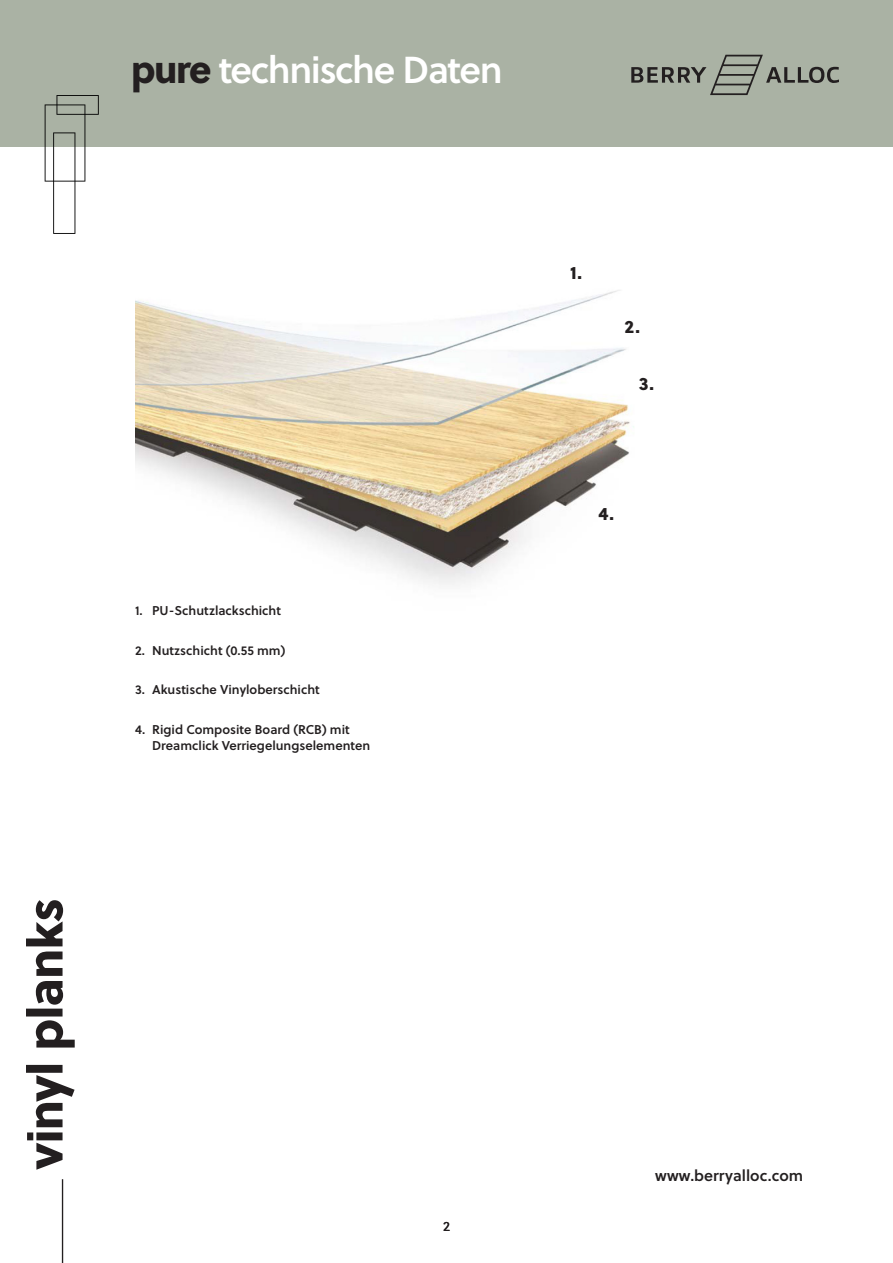
<style>
.page{position:relative;width:893px;height:1263px;background:#fff}
.page>*{position:absolute;margin:0;border:0;box-sizing:border-box;transform-origin:0 0}
.t1{font:37.5px "Soleil Sb";letter-spacing:-.04em;color:#fff}
.t2{font:18px "Soleil Xb";color:#231f20}
.t3{font:15.6px "Soleil Sb";color:#231f20}
.t4{font:13.5px "Soleil";color:#231f20}
.t5{font:12.75px/15.8px "Soleil Sb";color:#231f20}
.s1{font-family:"Soleil Xb";color:#231f20}
</style>
<div class="page">
<div style="left:0;top:0;width:893px;height:147px;background:#aab2a4"></div>
<svg style="left:45px;top:95px;width:54px;height:139px"></svg>
<img style="left:135px;top:290px;width:499px;height:295px">
<svg style="left:631px;top:55px;width:208px;height:40px"></svg>
<svg style="left:26px;top:900px;width:49px;height:270px"></svg>
<hr style="left:62px;top:1179px;width:1px;height:84px;background:#231f20">
<p class="t1" style="left:131px;top:41px;width:373px"><span class="s1">pure</span> technische Daten</p>
<p class="t5" style="left:135px;top:602px;width:147px">1. PU-Schutzlackschicht</p>
<p class="t5" style="left:135px;top:642px;width:152px">2. Nutzschicht (0.55 mm)</p>
<p class="t5" style="left:135px;top:681px;width:186px">3. Akustische Vinyloberschicht</p>
<p class="t5" style="left:152px;top:721px;width:220px;text-indent:-17px">4. Rigid Composite Board (RCB) mit<br>Dreamclick Verriegelungselementen</p>
<p class="t2" style="left:570px;top:258px;width:13px">1.</p>
<p class="t2" style="left:625px;top:312px;width:17px">2.</p>
<p class="t2" style="left:639px;top:369px;width:17px">3.</p>
<p class="t2" style="left:598px;top:499px;width:17px">4.</p>
<p class="t4" style="left:443px;top:1216px;width:8px">2</p>
<p class="t3" style="left:655px;top:1164px;width:150px">www.berryalloc.com</p>
</div>
